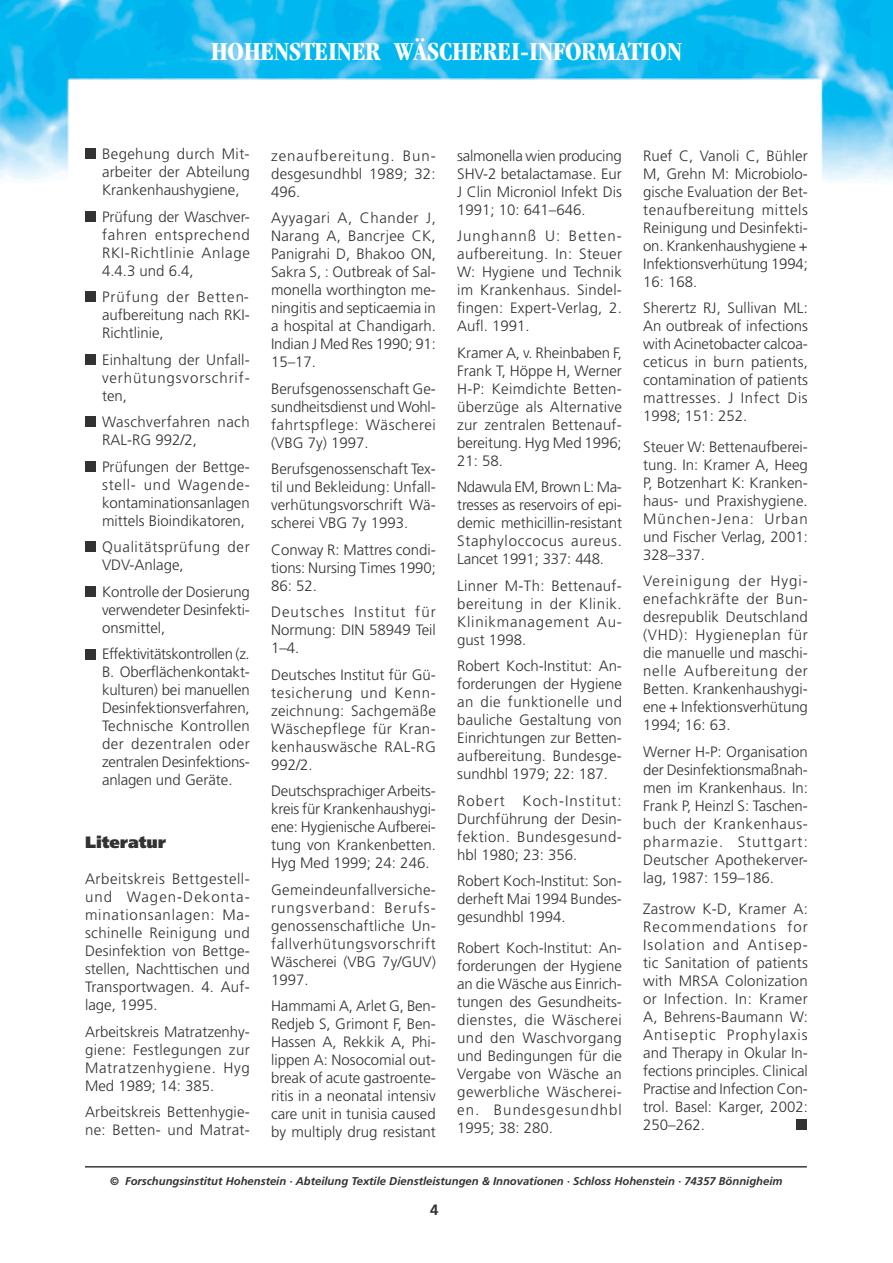
<style>
.page{position:relative;width:893px;height:1263px;background:#fff}
.page>*{position:absolute;margin:0;border:0;box-sizing:border-box;transform-origin:0 0}
.t1{font:700 condensed 27px "Garamond";color:#fff}
.t2{font:900 16.5px "Frutiger";color:#323235}
.t3{font:300 15px/18px "Frutiger";color:#323235;text-align:justify}
.t4{font:300 15px/18px "Frutiger";letter-spacing:.03em;color:#323235}
.t5{font:300 15px/18px "Frutiger";letter-spacing:.045em;color:#323235}
.t6{font:700 15px "Frutiger";color:#323235}
.t7{font:italic 700 11.25px "Frutiger";color:#323235}
.s1{font-style:normal}
</style>
<div class="page">
<img style="left:0;top:0;width:893px;height:180px">
<div style="left:85px;top:149px;width:10px;height:10px;background:#323235"></div>
<div style="left:85px;top:211px;width:10px;height:11px;background:#323235"></div>
<div style="left:85px;top:292px;width:10px;height:10px;background:#323235"></div>
<div style="left:85px;top:354px;width:10px;height:11px;background:#323235"></div>
<div style="left:85px;top:417px;width:10px;height:10px;background:#323235"></div>
<div style="left:85px;top:461px;width:10px;height:11px;background:#323235"></div>
<div style="left:85px;top:542px;width:10px;height:10px;background:#323235"></div>
<div style="left:85px;top:586px;width:10px;height:11px;background:#323235"></div>
<div style="left:85px;top:649px;width:10px;height:10px;background:#323235"></div>
<hr style="left:85px;top:1166px;width:722px;height:1px;background:#323235">
<div style="left:797px;top:1119px;width:10px;height:11px;background:#323235"></div>
<h1 class="t1" style="left:211px;top:36px;width:472px">HOHENSTEINER WÄSCHEREI-INFORMATION</h1>
<p class="t3" style="left:102px;top:145px;width:149px">Begehung durch Mit&shy;arbeiter der Abteilung Krankenhaushygiene,</p>
<p class="t3" style="left:102px;top:207px;width:149px">Prüfung der Waschver&shy;fahren entsprechend RKI-Richtlinie Anlage 4.4.3 und 6.4,</p>
<p class="t3" style="left:102px;top:288px;width:149px">Prüfung der Betten&shy;aufbereitung nach RKI-Richtlinie,</p>
<p class="t3" style="left:102px;top:350px;width:149px">Einhaltung der Unfall&shy;verhütungsvorschrif&shy;ten,</p>
<p class="t4" style="left:102px;top:413px;width:149px">Waschverfahren nach<br>RAL-RG 992/2,</p>
<p class="t3" style="left:102px;top:457px;width:149px">Prüfungen der Bettge&shy;stell- und Wagende&shy;kontaminationsanlagen mittels Bioindikatoren,</p>
<p class="t5" style="left:102px;top:538px;width:149px">Qualitätsprüfung der<br>VDV-Anlage,</p>
<p class="t3" style="left:102px;top:582px;width:149px">Kontrolle der Dosierung verwendeter Desinfekti&shy;onsmittel,</p>
<p class="t3" style="left:102px;top:645px;width:149px">Effektivitätskontrollen (z.<br>B. Oberflächenkontakt&shy;kulturen) bei manuellen Desinfektionsverfahren, Technische Kontrollen der dezentralen oder zentralen Desinfektions&shy;anlagen und Geräte.</p>
<p class="t2" style="left:85px;top:832px;width:82px">Literatur</p>
<p class="t3" style="left:85px;top:870px;width:166px">Arbeitskreis Bettgestell&shy;und Wagen-Dekonta&shy;minationsanlagen: Ma&shy;schinelle Reinigung und Desinfektion von Bettge&shy;stellen, Nachttischen und Transportwagen. 4. Auf&shy;lage, 1995.</p>
<p class="t3" style="left:85px;top:1023px;width:166px">Arbeitskreis Matratzenhy&shy;giene: Festlegungen zur Matratzenhygiene. Hyg Med 1989; 14: 385.</p>
<p class="t3" style="left:85px;top:1103px;width:166px">Arbeitskreis Bettenhygie&shy;ne: Betten- und Matrat-</p>
<p class="t3" style="left:271px;top:146px;width:166px">zenaufbereitung. Bun&shy;desgesundhbl 1989; 32:<br>496.</p>
<p class="t3" style="left:271px;top:209px;width:166px">Ayyagari A, Chander J, Narang A, Bancrjee CK, Panigrahi D, Bhakoo ON, Sakra S, : Outbreak of Sal&shy;monella worthington me&shy;ningitis and septicaemia in a hospital at Chandigarh.<br>Indian J Med Res 1990; 91:<br>15–17.</p>
<p class="t3" style="left:271px;top:379px;width:166px">Berufsgenossenschaft Ge&shy;sundheitsdienst und Wohl&shy;fahrtspflege: Wäscherei (VBG 7y) 1997.</p>
<p class="t3" style="left:271px;top:460px;width:166px">Berufsgenossenschaft Tex&shy;til und Bekleidung: Unfall&shy;verhütungsvorschrift Wä&shy;scherei VBG 7y 1993.</p>
<p class="t3" style="left:271px;top:540px;width:166px">Conway R: Mattres condi&shy;tions: Nursing Times 1990; 86: 52.</p>
<p class="t3" style="left:271px;top:603px;width:166px">Deutsches Institut für Normung: DIN 58949 Teil 1–4.</p>
<p class="t3" style="left:271px;top:665px;width:166px">Deutsches Institut für Gü&shy;tesicherung und Kenn&shy;zeichnung: Sachgemäße Wäschepflege für Kran&shy;kenhauswäsche RAL-RG 992/2.</p>
<p class="t3" style="left:271px;top:782px;width:166px">Deutschsprachiger Arbeits&shy;kreis für Krankenhaushygi&shy;ene: Hygienische Aufberei&shy;tung von Krankenbetten.<br>Hyg Med 1999; 24: 246.</p>
<p class="t3" style="left:271px;top:880px;width:166px">Gemeindeunfallversiche&shy;rungsverband: Berufs&shy;genossenschaftliche Un&shy;fallverhütungsvorschrift Wäscherei (VBG 7y/GUV)<br>1997.</p>
<p class="t3" style="left:271px;top:997px;width:166px">Hammami A, Arlet G, Ben-Redjeb S, Grimont F, Ben-Hassen A, Rekkik A, Phi&shy;lippen A: Nosocomial out&shy;break of acute gastroente&shy;ritis in a neonatal intensiv care unit in tunisia caused by multiply drug resistant</p>
<p class="t3" style="left:457px;top:146px;width:166px">salmonella wien producing SHV-2 betalactamase. Eur J Clin Microniol Infekt Dis 1991; 10: 641–646.</p>
<p class="t3" style="left:457px;top:227px;width:166px">Junghannß U: Betten&shy;aufbereitung. In: Steuer W: Hygiene und Technik im Krankenhaus. Sindel&shy;fingen: Expert-Verlag, 2.<br>Aufl. 1991.</p>
<p class="t3" style="left:457px;top:343px;width:166px">Kramer A, v. Rheinbaben F, Frank T, Höppe H, Werner H-P: Keimdichte Betten&shy;überzüge als Alternative zur zentralen Bettenauf&shy;bereitung. Hyg Med 1996; 21: 58.</p>
<p class="t3" style="left:457px;top:478px;width:166px">Ndawula EM, Brown L: Ma&shy;tresses as reservoirs of epi&shy;demic methicillin-resistant Staphyloccocus aureus.<br>Lancet 1991; 337: 448.</p>
<p class="t3" style="left:457px;top:576px;width:166px">Linner M-Th: Bettenauf&shy;bereitung in der Klinik.<br>Klinikmanagement Au&shy;gust 1998.</p>
<p class="t3" style="left:457px;top:657px;width:166px">Robert Koch-Institut: An&shy;forderungen der Hygiene an die funktionelle und bauliche Gestaltung von Einrichtungen zur Betten&shy;aufbereitung. Bundesge&shy;sundhbl 1979; 22: 187.</p>
<p class="t3" style="left:457px;top:791px;width:166px">Robert Koch-Institut:<br>Durchführung der Desin&shy;fektion. Bundesgesund&shy;hbl 1980; 23: 356.</p>
<p class="t3" style="left:457px;top:872px;width:166px">Robert Koch-Institut: Son&shy;derheft Mai 1994 Bundes&shy;gesundhbl 1994.</p>
<p class="t3" style="left:457px;top:939px;width:166px">Robert Koch-Institut: An&shy;forderungen der Hygiene an die Wäsche aus Einrich&shy;tungen des Gesundheits&shy;dienstes, die Wäscherei und den Waschvorgang und Bedingungen für die Vergabe von Wäsche an gewerbliche Wäscherei&shy;en. Bundesgesundhbl 1995; 38: 280.</p>
<p class="t3" style="left:643px;top:146px;width:166px">Ruef C, Vanoli C, Bühler M, Grehn M: Microbiolo&shy;gische Evaluation der Bet&shy;tenaufbereitung mittels Reinigung und Desinfekti&shy;on. Krankenhaushygiene + Infektionsverhütung 1994; 16: 168.</p>
<p class="t3" style="left:643px;top:299px;width:166px">Sherertz RJ, Sullivan ML:<br>An outbreak of infections with Acinetobacter calcoa&shy;ceticus in burn patients, contamination of patients mattresses. J Infect Dis 1998; 151: 252.</p>
<p class="t3" style="left:643px;top:438px;width:166px">Steuer W: Bettenaufberei&shy;tung. In: Kramer A, Heeg P, Botzenhart K: Kranken&shy;haus- und Praxishygiene.<br>München-Jena: Urban und Fischer Verlag, 2001:<br>328–337.</p>
<p class="t3" style="left:643px;top:572px;width:166px">Vereinigung der Hygi&shy;enefachkräfte der Bun&shy;desrepublik Deutschland (VHD): Hygieneplan für die manuelle und maschi&shy;nelle Aufbereitung der Betten. Krankenhaushygi&shy;ene + Infektionsverhütung 1994; 16: 63.</p>
<p class="t3" style="left:643px;top:743px;width:166px">Werner H-P: Organisation der Desinfektionsmaßnah&shy;men im Krankenhaus. In:<br>Frank P, Heinzl S: Taschen&shy;buch der Krankenhaus&shy;pharmazie. Stuttgart:<br>Deutscher Apothekerver&shy;lag, 1987: 159–186.</p>
<p class="t3" style="left:643px;top:899px;width:166px">Zastrow K-D, Kramer A:<br>Recommendations for Isolation and Antisep&shy;tic Sanitation of patients with MRSA Colonization or Infection. In: Kramer A, Behrens-Baumann W:<br>Antiseptic Prophylaxis and Therapy in Okular In&shy;fections principles. Clinical Practise and Infection Con&shy;trol. Basel: Karger, 2002:<br>250–262.</p>
<p class="t7" style="left:110px;top:1175px;width:674px"><span class="s1">©</span> Forschungsinstitut Hohenstein · Abteilung Textile Dienstleistungen &amp; Innovationen · Schloss Hohenstein · 74357 Bönnigheim</p>
<p class="t6" style="left:430px;top:1201px;width:10px">4</p>
</div>
